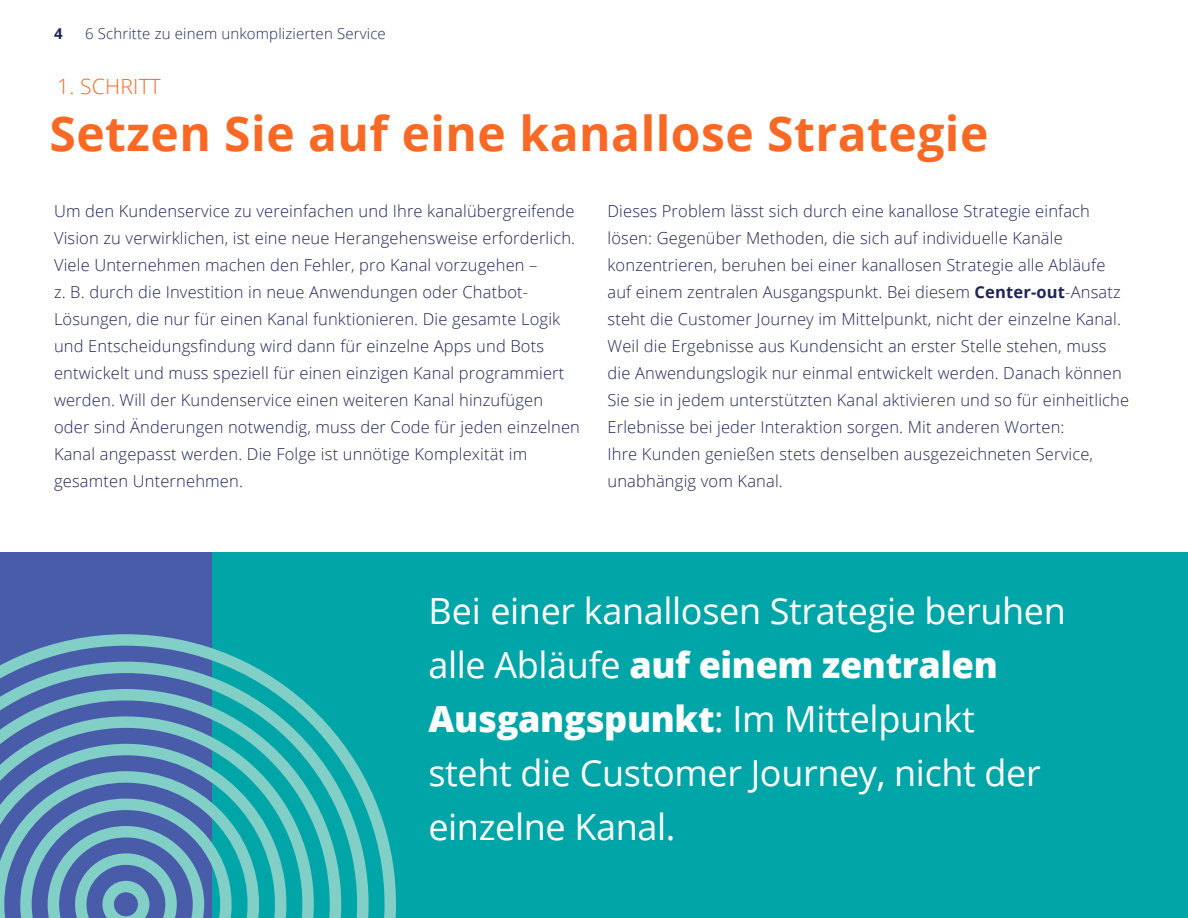
<style>
.page{position:relative;width:1188px;height:918px;background:#fff}
.page>*{position:absolute;margin:0;border:0;box-sizing:border-box;transform-origin:0 0}
.t1{font:700 48px "Open Sans";letter-spacing:.01em;color:#f76924}
.t2{font:36px/54px "Open Sans";letter-spacing:-.01em;color:#fff}
.t3{font:300 21px "Open Sans";letter-spacing:.01em;color:#f76924}
.t4{font:300 16.5px/27px "Open Sans";letter-spacing:.01em;color:#1f2555}
.t5{font:300 15px "Open Sans";letter-spacing:.01em;color:#1f295c}
.t6{font:700 15px "Open Sans";color:#1f2555}
.s1{font-weight:700}
.s2{font-weight:800}
</style>
<div class="page">
<div style="left:0;top:553px;width:1188px;height:365px;background:#00a6a7"></div>
<div style="left:0;top:553px;width:212px;height:365px;background:#495ca9"></div>
<svg style="left:7px;top:634px;width:389px;height:284px"></svg>
<svg style="left:0;top:662px;width:369px;height:256px"></svg>
<svg style="left:0;top:689px;width:341px;height:229px"></svg>
<svg style="left:0;top:716px;width:314px;height:202px"></svg>
<svg style="left:0;top:744px;width:286px;height:174px"></svg>
<svg style="left:0;top:771px;width:259px;height:147px"></svg>
<p class="t6" style="left:54px;top:23px;width:10px">4</p>
<p class="t5" style="left:85px;top:23px;width:302px">6 Schritte zu einem unkomplizierten Service</p>
<p class="t3" style="left:57px;top:71px;width:105px">1. SCHRITT</p>
<h1 class="t1" style="left:50px;top:100px;width:940px">Setzen Sie auf eine kanallose Strategie</h1>
<p class="t4" style="left:54px;top:197px;width:528px">Um den Kundenservice zu vereinfachen und Ihre kanalübergreifende Vision zu verwirklichen, ist eine neue Herangehensweise erforderlich.<br>Viele Unternehmen machen den Fehler, pro Kanal vorzugehen –<br>z. B. durch die Investition in neue Anwendungen oder Chatbot-Lösungen, die nur für einen Kanal funktionieren. Die gesamte Logik und Entscheidungsfindung wird dann für einzelne Apps und Bots entwickelt und muss speziell für einen einzigen Kanal programmiert werden. Will der Kundenservice einen weiteren Kanal hinzufügen oder sind Änderungen notwendig, muss der Code für jeden einzelnen Kanal angepasst werden. Die Folge ist unnötige Komplexität im gesamten Unternehmen.</p>
<p class="t4" style="left:607px;top:197px;width:523px">Dieses Problem lässt sich durch eine kanallose Strategie einfach lösen: Gegenüber Methoden, die sich auf individuelle Kanäle konzentrieren, beruhen bei einer kanallosen Strategie alle Abläufe auf einem zentralen Ausgangspunkt. Bei diesem <span class="s1">Center-out</span>-Ansatz steht die Customer Journey im Mittelpunkt, nicht der einzelne Kanal.<br>Weil die Ergebnisse aus Kundensicht an erster Stelle stehen, muss die Anwendungslogik nur einmal entwickelt werden. Danach können Sie sie in jedem unterstützten Kanal aktivieren und so für einheitliche Erlebnisse bei jeder Interaktion sorgen. Mit anderen Worten:<br>Ihre Kunden genießen stets denselben ausgezeichneten Service, unabhängig vom Kanal.</p>
<h2 class="t2" style="left:428px;top:583px;width:639px">Bei einer kanallosen Strategie beruhen alle Abläufe <span class="s2">auf einem zentralen<br>Ausgangspunkt</span>: Im Mittelpunkt steht die Customer Journey, nicht der einzelne Kanal.</h2>
</div>
